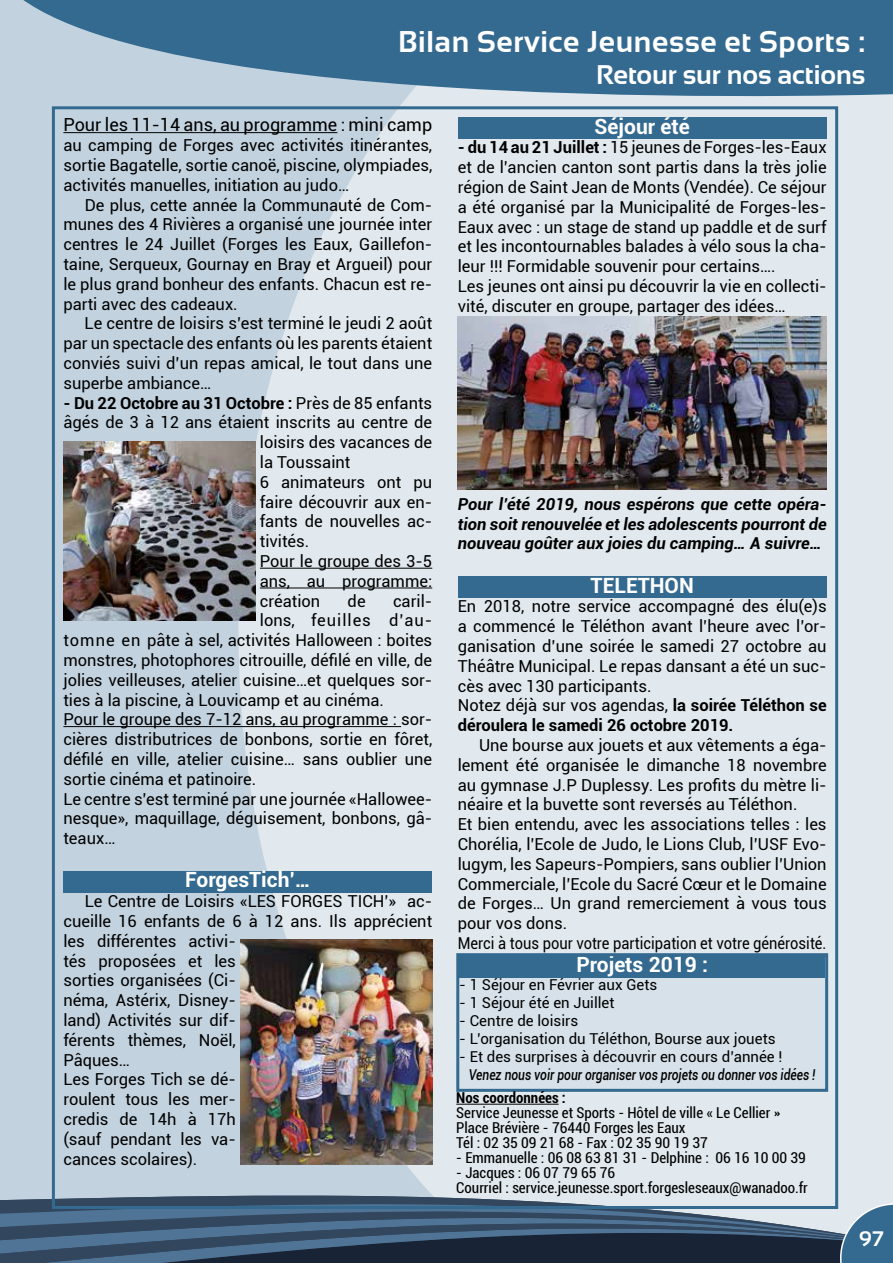
<style>
.page{position:relative;width:893px;height:1263px;background:#c2d2de}
.page>*{position:absolute;margin:0;border:0;box-sizing:border-box;transform-origin:0 0}
.t1{font:700 30px "Sansation";letter-spacing:.02em;color:#fff}
.t2{font:700 27px "Sansation";letter-spacing:-.005em;color:#fff}
.t3{font:700 21px "Roboto";color:#fff}
.t4{font:700 21px "Sansation";color:#fff}
.t5{font:18px "Roboto";color:#000}
.t6{font:16.5px/19.8px "Roboto";color:#000}
.t7{font:italic 700 16.5px/19.8px "Roboto";color:#000;text-align:justify}
.t8{font:700 16.5px "Roboto";color:#000}
.t9{font:16.5px "Roboto";letter-spacing:.06em;color:#000}
.t10{font:condensed 15px/15px "Roboto";color:#000}
.t11{font:15px "Roboto";color:#000}
.t12{font:italic 500 15px "Roboto";color:#000;scale:.8 1}
.t13{font:700 condensed 15px "Roboto";color:#000}
.s1{font-weight:400}
.s2{font-weight:700}
</style>
<div class="page">
<div style="left:238px;top:123px;width:655px;height:1030px;background:#e1e9ee"></div>
<svg style="left:23px;top:0;width:870px;height:123px;fill:#346a90"></svg>
<svg style="left:51px;top:1153px;width:817px;height:50px;fill:#e1e9ee"></svg>
<svg style="left:0;top:1180px;width:858px;height:23px"></svg>
<svg style="left:0;top:1203px;width:893px;height:60px;background:#3f5770"></svg>
<hr style="left:63px;top:132px;width:274px;height:1px;background:#000">
<hr style="left:260px;top:568px;width:172px;height:1px;background:#000">
<hr style="left:260px;top:588px;width:172px;height:1px;background:#000">
<hr style="left:63px;top:726px;width:338px;height:1px;background:#000">
<div style="left:63px;top:872px;width:369px;height:21px;background:#346a90"></div>
<div style="left:458px;top:118px;width:369px;height:21px;background:#346a90"></div>
<div style="left:458px;top:577px;width:369px;height:21px;background:#346a90"></div>
<img style="left:63px;top:441px;width:193px;height:180px">
<img style="left:240px;top:939px;width:192px;height:225px">
<img style="left:458px;top:317px;width:369px;height:172px">
<div style="left:458px;top:955px;width:369px;height:135px;background:#d6e1e9"></div>
<div style="left:459px;top:956px;width:366px;height:21px;background:#346a90"></div>
<div style="left:456px;top:953px;width:372px;height:139px;border:3px solid #346a90"></div>
<hr style="left:456px;top:1104px;width:103px;height:1px;background:#000">
<h1 class="t1" style="left:398px;top:24px;width:468px">Bilan Service Jeunesse et Sports :</h1>
<h2 class="t2" style="left:596px;top:60px;width:271px">Retour sur nos actions</h2>
<p class="t5" style="left:63px;top:112px;width:370px">Pour les 11-14 ans, au programme : mini camp</p>
<p class="t6" style="left:63px;top:135px;width:370px;text-align:justify">au camping de Forges avec activités itinérantes, sortie Bagatelle, sortie canoë, piscine, olympiades, activités manuelles, initiation au judo…</p>
<p class="t6" style="left:63px;top:194px;width:370px;text-align:justify;text-indent:21px">De plus, cette année la Communauté de Com&shy;munes des 4 Rivières a organisé une journée inter centres le 24 Juillet (Forges les Eaux, Gaillefon&shy;taine, Serqueux, Gournay en Bray et Argueil) pour le plus grand bonheur des enfants. Chacun est re&shy;parti avec des cadeaux.</p>
<p class="t6" style="left:63px;top:313px;width:370px;text-align:justify;text-indent:21px">Le centre de loisirs s’est terminé le jeudi 2 août par un spectacle des enfants où les parents étaient conviés suivi d’un repas amical, le tout dans une superbe ambiance…</p>
<p class="t8" style="left:63px;top:391px;width:370px">- Du 22 Octobre au 31 Octobre : <span class="s1">Près de 85 enfants</span></p>
<p class="t6" style="left:63px;top:412px;width:370px">âgés de 3 à 12 ans étaient inscrits au centre de</p>
<p class="t6" style="left:260px;top:432px;width:174px">loisirs des vacances de</p>
<p class="t6" style="left:260px;top:452px;width:92px">la Toussaint</p>
<p class="t6" style="left:260px;top:471px;width:174px">6 animateurs ont pu</p>
<p class="t6" style="left:260px;top:491px;width:174px">faire découvrir aux en-</p>
<p class="t6" style="left:260px;top:511px;width:174px">fants de nouvelles ac-</p>
<p class="t6" style="left:260px;top:531px;width:51px">tivités.</p>
<p class="t6" style="left:260px;top:551px;width:174px">Pour le groupe des 3-5</p>
<p class="t6" style="left:260px;top:570px;width:174px">ans, au programme:</p>
<p class="t6" style="left:260px;top:590px;width:62px">création</p>
<p class="t6" style="left:348px;top:590px;width:20px">de</p>
<p class="t6" style="left:393px;top:590px;width:41px">caril-</p>
<p class="t9" style="left:260px;top:609px;width:174px">lons, feuilles d’au-</p>
<p class="t6" style="left:63px;top:630px;width:370px">tomne en pâte à sel, activités Halloween : boites</p>
<p class="t6" style="left:63px;top:650px;width:370px">monstres, photophores citrouille, défilé en ville, de</p>
<p class="t6" style="left:63px;top:669px;width:370px">jolies veilleuses, atelier cuisine…et quelques sor-</p>
<p class="t6" style="left:63px;top:689px;width:322px">ties à la piscine, à Louvicamp et au cinéma.</p>
<p class="t6" style="left:63px;top:709px;width:370px">Pour le groupe des 7-12 ans, au programme : sor-</p>
<p class="t6" style="left:63px;top:729px;width:370px">cières distributrices de bonbons, sortie en fôret,</p>
<p class="t6" style="left:63px;top:749px;width:370px">défilé en ville, atelier cuisine… sans oublier une</p>
<p class="t6" style="left:63px;top:768px;width:194px">sortie cinéma et patinoire.</p>
<p class="t6" style="left:63px;top:788px;width:370px">Le centre s’est terminé par une journée «Hallowee-</p>
<p class="t6" style="left:63px;top:808px;width:370px">nesque», maquillage, déguisement, bonbons, gâ-</p>
<p class="t6" style="left:63px;top:828px;width:54px">teaux…</p>
<p class="t3" style="left:185px;top:865px;width:127px">ForgesTich’…</p>
<p class="t6" style="left:63px;top:891px;width:370px;text-indent:21px">Le Centre de Loisirs «LES FORGES TICH’» ac&shy;cueille 16 enfants de 6 à 12 ans. Ils apprécient les différentes activi-<br>tés proposées et les<br>sorties organisées (Ci-<br>néma, Astérix, Disney-<br>land) Activités sur dif-<br>férents thèmes, Noël,<br>Pâques…<br>Les Forges Tich se dé-<br>roulent tous les mer-<br>credis de 14h à 17h<br>(sauf pendant les va-<br>cances scolaires).</p>
<p class="t3" style="left:595px;top:111px;width:97px">Séjour été</p>
<p class="t6" style="left:458px;top:137px;width:370px"><span class="s2">- du 14 au 21 Juillet :</span> 15 jeunes de Forges-les-Eaux et de l’ancien canton sont partis dans la très jolie région de Saint Jean de Monts (Vendée). Ce séjour a été organisé par la Municipalité de Forges-les-Eaux avec : un stage de stand up paddle et de surf et les incontournables balades à vélo sous la cha&shy;leur !!! Formidable souvenir pour certains….<br>Les jeunes ont ainsi pu découvrir la vie en collecti&shy;vité, discuter en groupe, partager des idées…</p>
<p class="t7" style="left:458px;top:493px;width:370px">Pour l’été 2019, nous espérons que cette opéra&shy;tion soit renouvelée et les adolescents pourront de nouveau goûter aux joies du camping… A suivre…</p>
<p class="t3" style="left:591px;top:570px;width:105px">TELETHON</p>
<p class="t6" style="left:458px;top:596px;width:370px">En 2018, notre service accompagné des élu(e)s a commencé le Téléthon avant l’heure avec l’or&shy;ganisation d’une soirée le samedi 27 octobre au Théâtre Municipal. Le repas dansant a été un suc&shy;cès avec 130 participants.<br>Notez déjà sur vos agendas, <span class="s2">la soirée Téléthon se déroulera le samedi 26 octobre 2019.</span></p>
<p class="t6" style="left:458px;top:735px;width:370px;text-indent:21px">Une bourse aux jouets et aux vêtements a éga&shy;lement été organisée le dimanche 18 novembre au gymnase J.P Duplessy. Les profits du mètre li&shy;néaire et la buvette sont reversés au Téléthon.<br>Et bien entendu, avec les associations telles : les Chorélia, l’Ecole de Judo, le Lions Club, l’USF Evo&shy;lugym, les Sapeurs-Pompiers, sans oublier l’Union Commerciale, l’Ecole du Sacré Cœur et le Domaine de Forges… Un grand remerciement à vous tous pour vos dons.<br>Merci à tous pour votre participation et votre générosité.</p>
<p class="t3" style="left:576px;top:950px;width:133px">Projets 2019 :</p>
<p class="t11" style="left:459px;top:974px;width:199px">- 1 Séjour en Février aux Gets</p>
<p class="t11" style="left:459px;top:992px;width:157px">- 1 Séjour été en Juillet</p>
<p class="t11" style="left:459px;top:1010px;width:121px">- Centre de loisirs</p>
<p class="t11" style="left:459px;top:1028px;width:318px">- L’organisation du Téléthon, Bourse aux jouets</p>
<p class="t11" style="left:459px;top:1046px;width:325px">- Et des surprises à découvrir en cours d’année !</p>
<p class="t12" style="left:469px;top:1064px;width:435px">Venez nous voir pour organiser vos projets ou donner vos idées !</p>
<p class="t13" style="left:456px;top:1087px;width:111px">Nos coordonnées :</p>
<p class="t10" style="left:456px;top:1105px;width:325px">Service Jeunesse et Sports - Hôtel de ville « Le Cellier »<br>Place Brévière - 76440 Forges les Eaux<br>Tél : 02 35 09 21 68 - Fax : 02 35 90 19 37</p>
<p class="t10" style="left:456px;top:1150px;width:351px">- Emmanuelle : 06 08 63 81 31 - Delphine : 06 16 10 00 39</p>
<p class="t10" style="left:456px;top:1165px;width:353px">- Jacques : 06 07 79 65 76<br>Courriel : service.jeunesse.sport.forgesleseaux@wanadoo.fr</p>
<p class="t4" style="left:859px;top:1227px;width:26px">97</p>
</div>
